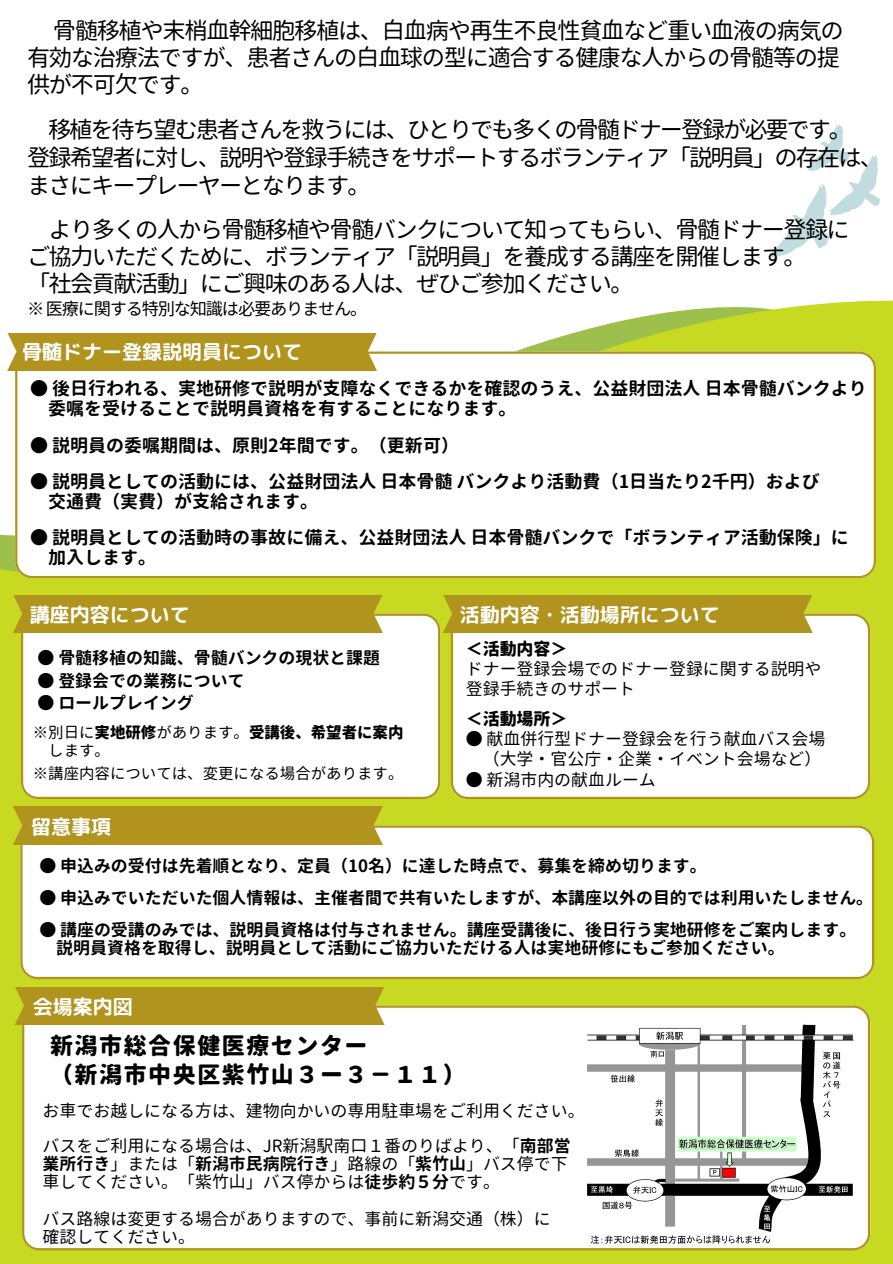
<style>
.page{position:relative;width:893px;height:1264px;background:#fff}
.page>*{position:absolute;margin:0;border:0;box-sizing:border-box;transform-origin:0 0}
.t1{font:23.25px/27px "Gen Jyuu Gothic";letter-spacing:-.07em;color:#000}
.t2{font:23.25px "Gen Jyuu Gothic";letter-spacing:-.095em;color:#000}
.t3{font:800 22.95px "Gen Jyuu Gothic";letter-spacing:.07em;color:#000}
.t4{font:19.95px "rounded mplus 1 p bold";color:#fff}
.t5{font:700 18px "Gen Jyuu Gothic";color:#000}
.t6{font:17.25px "Gen Jyuu Gothic";letter-spacing:-.07em;color:#000}
.t7{font:16.95px/18px "Gen Jyuu Gothic";color:#000}
.t8{font:700 16.95px "Gen Jyuu Gothic";color:#000}
.t9{font:800 16.95px "Gen Jyuu Gothic";color:#000}
.t10{font:15.45px "Gen Jyuu Gothic";color:#000}
.t11{font:800 15.45px "Gen Jyuu Gothic";color:#000}
.s1{font-weight:400}
.s2{font-weight:800}
.s3{font-weight:700}
</style>
<div class="page">
<svg style="left:0;top:300px;width:892px;height:322px"></svg>
<svg style="left:770px;top:124px;width:109px;height:133px"></svg>
<div style="left:0;top:622px;width:892px;height:641px;background:#c8d921"></div>
<div style="left:451px;top:613px;width:419px;height:186px;background:#fff"></div>
<div style="left:440px;top:595px;width:375px;height:37px;background:#b0941e"></div>
<svg style="left:15px;top:351px;width:860px;height:226px"></svg>
<div style="left:5px;top:333px;width:374px;height:37px;background:#b0941e"></div>
<div style="left:20px;top:825px;width:854px;height:154px;background:#fff"></div>
<div style="left:13px;top:807px;width:372px;height:37px;background:#b0941e"></div>
<div style="left:21px;top:613px;width:419px;height:186px;background:#fff"></div>
<div style="left:10px;top:595px;width:375px;height:37px;background:#b0941e"></div>
<div style="left:22px;top:1005px;width:847px;height:245px;background:#fff"></div>
<div style="left:15px;top:987px;width:372px;height:37px;background:#b0941e"></div>
<img style="left:585px;top:1015px;width:268px;height:231px">
<p class="t1" style="left:27px;top:17px;width:818px;text-indent:26px">骨髄移植や末梢血幹細胞移植は、白血病や再生不良性貧血など重い血液の病気の有効な治療法ですが、患者さんの白血球の型に適合する健康な人からの骨髄等の提供が不可欠です。</p>
<p class="t2" style="left:48px;top:113px;width:805px">移植を待ち望む患者さんを救うには、ひとりでも多くの骨髄ドナー登録が必要です。</p>
<p class="t1" style="left:27px;top:143px;width:857px;line-height:28.2px">登録希望者に対し、説明や登録手続きをサポートするボランティア「説明員」の存在は、まさにキープレーヤーとなります。</p>
<p class="t1" style="left:49px;top:216px;width:802px">より多くの人から骨髄移植や骨髄バンクについて知ってもらい、骨髄ドナー登録に</p>
<p class="t1" style="left:27px;top:243px;width:781px">ご協力いただくために、ボランティア「説明員」を養成する講座を開催します。</p>
<p class="t1" style="left:27px;top:270px;width:608px">「社会貢献活動」にご興味のある人は、ぜひご参加ください。</p>
<p class="t6" style="left:27px;top:296px;width:342px">※医療に関する特別な知識は必要ありません。</p>
<p class="t4" style="left:22px;top:337px;width:281px">骨髄ドナー登録説明員について</p>
<p class="t5" style="left:30px;top:375px;width:838px">● 後日行われる、実地研修で説明が支障なくできるかを確認のうえ、公益財団法人 日本骨髄バンクより</p>
<p class="t5" style="left:30px;top:396px;width:487px">　委嘱を受けることで説明員資格を有することになります。</p>
<p class="t5" style="left:30px;top:432px;width:430px">● 説明員の委嘱期間は、原則2年間です。（更新可）</p>
<p class="t5" style="left:30px;top:468px;width:791px">● 説明員としての活動には、公益財団法人 日本骨髄 バンクより活動費（1日当たり2千円）および</p>
<p class="t5" style="left:30px;top:489px;width:290px">　交通費（実費）が支給されます。</p>
<p class="t5" style="left:30px;top:524px;width:820px">● 説明員としての活動時の事故に備え、公益財団法人 日本骨髄バンクで「ボランティア活動保険」に</p>
<p class="t5" style="left:30px;top:545px;width:127px">　加入します。</p>
<p class="t4" style="left:30px;top:600px;width:161px">講座内容について</p>
<p class="t8" style="left:38px;top:646px;width:344px">● 骨髄移植の知識、骨髄バンクの現状と課題</p>
<p class="t8" style="left:38px;top:668px;width:208px">● 登録会での業務について</p>
<p class="t8" style="left:38px;top:691px;width:158px">● ロールプレイング</p>
<p class="t11" style="left:33px;top:721px;width:372px">※<span class="s1">別日に</span>実地研修<span class="s1">があります。</span>受講後、希望者に案内</p>
<p class="t10" style="left:48px;top:739px;width:63px">します。</p>
<p class="t10" style="left:33px;top:762px;width:372px"><span class="s2">※</span>講座内容については、変更になる場合があります。</p>
<p class="t4" style="left:31px;top:812px;width:81px">留意事項</p>
<p class="t4" style="left:460px;top:600px;width:261px">活動内容・活動場所について</p>
<p class="t9" style="left:466px;top:636px;width:103px">＜活動内容＞</p>
<p class="t7" style="left:466px;top:658px;width:357px;line-height:20.2px">ドナー登録会場でのドナー登録に関する説明や登録手続きのサポート</p>
<p class="t9" style="left:466px;top:706px;width:103px">＜活動場所＞</p>
<p class="t7" style="left:466px;top:729px;width:361px">● 献血併行型ドナー登録会を行う献血バス会場</p>
<p class="t7" style="left:482px;top:749px;width:340px">（大学・官公庁・企業・イベント会場など）</p>
<p class="t7" style="left:466px;top:770px;width:191px">● 新潟市内の献血ルーム</p>
<p class="t8" style="left:39px;top:854px;width:669px">● 申込みの受付は先着順となり、定員（10名）に達した時点で、募集を締め切ります。</p>
<p class="t8" style="left:39px;top:885px;width:835px">● 申込みでいただいた個人情報は、主催者間で共有いたしますが、本講座以外の目的では利用いたしません。</p>
<p class="t8" style="left:39px;top:917px;width:818px">● 講座の受講のみでは、説明員資格は付与されません。講座受講後に、後日行う実地研修をご案内します。</p>
<p class="t8" style="left:56px;top:935px;width:729px">説明員資格を取得し、説明員として活動にご協力いただける人は実地研修にもご参加ください。</p>
<p class="t4" style="left:33px;top:992px;width:101px">会場案内図</p>
<p class="t3" style="left:50px;top:1029px;width:319px">新潟市総合保健医療センター</p>
<p class="t3" style="left:50px;top:1058px;width:417px">（新潟市中央区紫竹山３ー３－１１）</p>
<p class="t7" style="left:43px;top:1101px;width:543px">お車でお越しになる方は、建物向かいの専用駐車場をご利用ください。</p>
<p class="t7" style="left:43px;top:1136px;width:529px">バスをご利用になる場合は、JR新潟駅南口１番のりばより、「<span class="s3">南部営業所行き</span>」または「<span class="s3">新潟市民病院行き</span>」路線の「<span class="s3">紫竹山</span>」バス停で下車してください。「紫竹山」バス停からは<span class="s3">徒歩約５分</span>です。</p>
<p class="t7" style="left:43px;top:1209px;width:509px">バス路線は変更する場合がありますので、事前に新潟交通（株）に</p>
<p class="t7" style="left:43px;top:1227px;width:154px">確認してください。</p>
</div>
